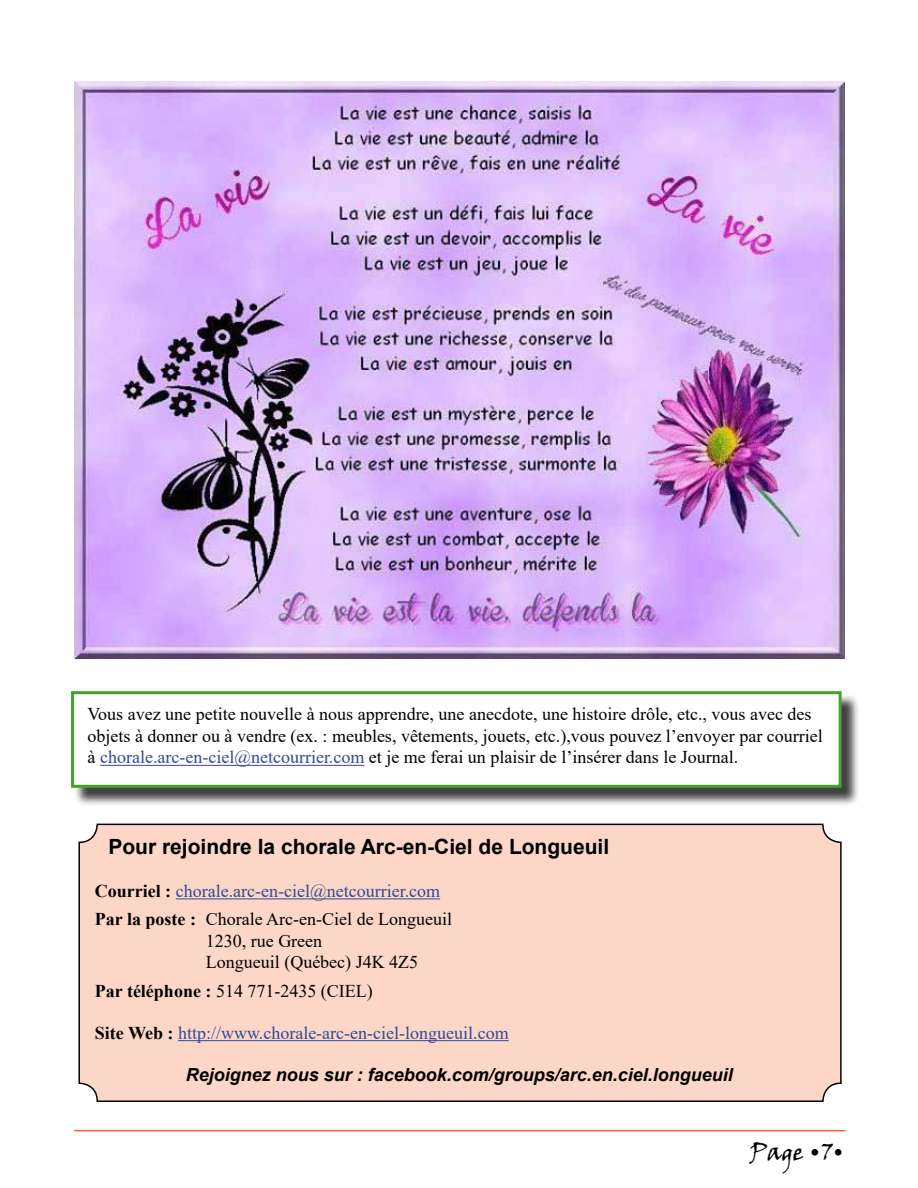
<style>
.page{position:relative;width:918px;height:1188px;background:#fff}
.page>*{position:absolute;margin:0;border:0;box-sizing:border-box;transform-origin:0 0}
.t1{font:24px "Viner Hand ITC";color:#000}
.t2{font:700 21px "Arial";color:#000}
.t3{font:18px/21.6px "Times New Roman";color:#000}
.t4{font:18px/28.3px "Times New Roman";color:#324a97}
.t5{font:italic 700 18px "Arial";color:#000}
.s1{color:#324a97}
.s2{font-weight:700;color:#000}
.s3{color:#000}
.s4{font-weight:700}
</style>
<div class="page">
<hr style="left:74px;top:1130px;width:771px;height:1px;background:#f3652d">
<div style="left:79px;top:824px;width:762px;height:277px;background:#fcd7c8;border-radius:18px"></div>
<hr style="left:176px;top:898px;width:264px;height:1px;background:#324a97">
<hr style="left:178px;top:1040px;width:331px;height:1px;background:#324a97">
<div style="left:73px;top:693px;width:787px;height:113px;background:#000;opacity:.75"></div>
<div style="left:73px;top:693px;width:767px;height:93px;background:#fff"></div>
<hr style="left:100px;top:765px;width:264px;height:1px;background:#324a97">
<div style="left:71px;top:691px;width:771px;height:97px;border:3px solid #44a12b"></div>
<img style="left:74px;top:81px;width:770px;height:578px">
<p class="t3" style="left:88px;top:703px;width:737px">Vous avez une petite nouvelle à nous apprendre, une anecdote, une histoire drôle, etc., vous avec des objets à donner ou à vendre (ex. : meubles, vêtements, jouets, etc.),vous pouvez l’envoyer par courriel à <span class="s1">chorale.arc-en-ciel@netcourrier.com</span> et je me ferai un plaisir de l’insérer dans le Journal.</p>
<p class="t2" style="left:108px;top:832px;width:502px">Pour rejoindre la chorale Arc-en-Ciel de Longueuil</p>
<p class="t4" style="left:95px;top:876px;width:359px"><span class="s2">Courriel :</span> chorale.arc-en-ciel@netcourrier.com<br><span class="s2">Par la poste :</span> <span class="s3">Chorale Arc-en-Ciel de Longueuil</span></p>
<p class="t3" style="left:206px;top:930px;width:214px">1230, rue Green<br>Longueuil (Québec) J4K 4Z5</p>
<p class="t3" style="left:95px;top:979px;width:280px"><span class="s4">Par téléphone :</span> 514 771-2435 (CIEL)</p>
<p class="t4" style="left:95px;top:1018px;width:415px"><span class="s2">Site Web :</span> http://www.chorale-arc-en-ciel-longueuil.com</p>
<p class="t5" style="left:186px;top:1062px;width:549px">Rejoignez nous sur : facebook.com/groups/arc.en.ciel.longueuil</p>
<h1 class="t1" style="left:750px;top:1137px;width:96px">Page •7•</h1>
</div>
